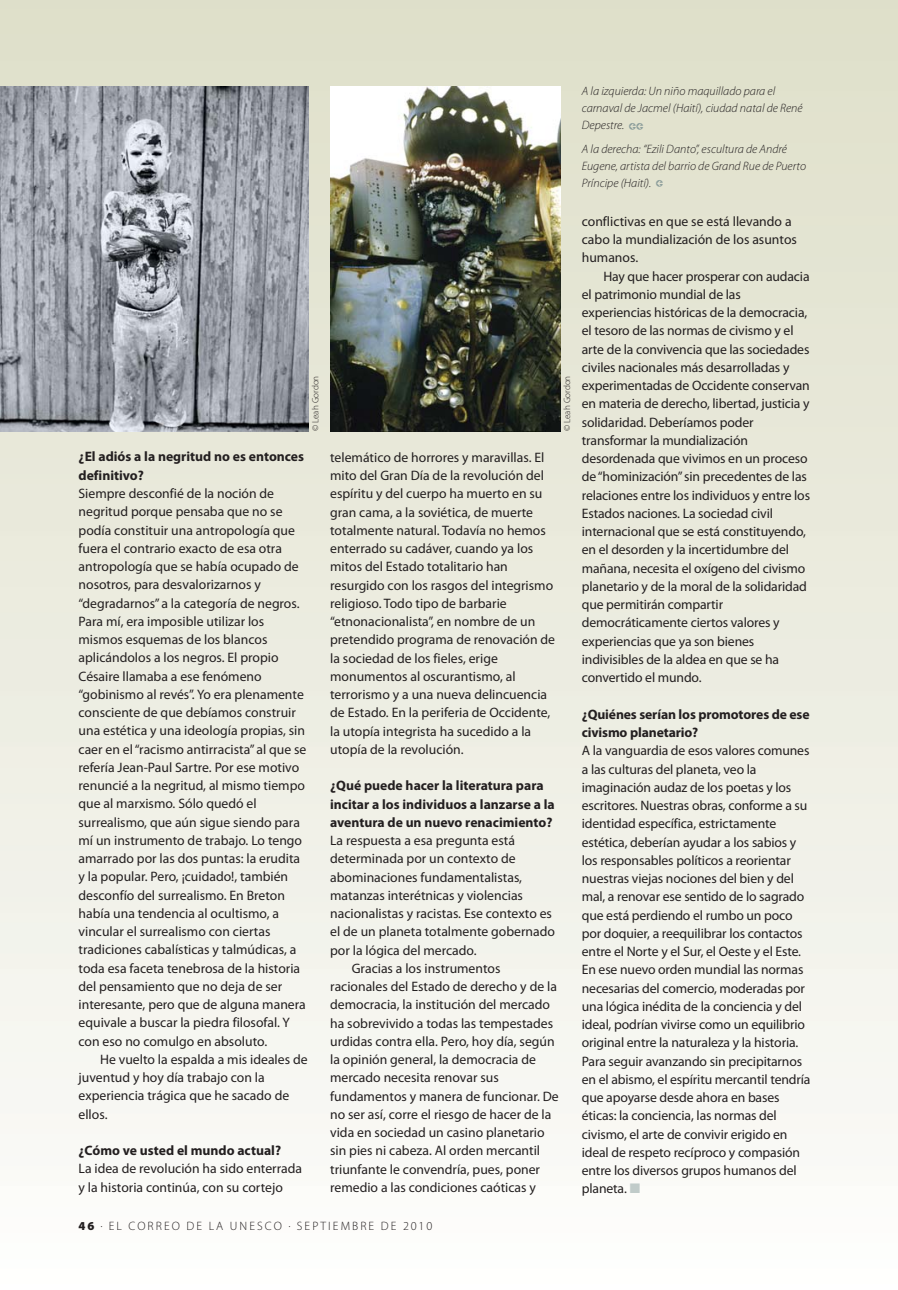
<style>
.page{position:relative;width:898px;height:1290px;background:#fff}
.page>*{position:absolute;margin:0;border:0;box-sizing:border-box;transform-origin:0 0}
.t1{font:13.65px/18.2px "Myriad Pro";color:#231f20}
.t2{font:700 13.65px/18.2px "Myriad Pro";color:#231f20}
.t3{font:italic 300 12.25px/16.8px "Myriad Pro";color:#231f20}
.t4{font:300 12.25px "Myriad Pro";letter-spacing:.17em;color:#231f20}
.t5{font:300 9.1px "Myriad Pro";color:#231f20}
.s1{font-weight:900}
.s2{font-family:"Officina Display ITC Arrows";font-weight:400;font-style:normal;font-size:10.67px;color:#8e9f9c}
.s3{color:#c0cbc9}
</style>
<div class="page">
<img style="left:0;top:0;width:898px;height:1134px">
<img style="left:0;top:86px;width:309px;height:345px">
<img style="left:330px;top:86px;width:230px;height:345px">
<p class="t5" style="left:312px;top:431px;width:57px;rotate:-90deg">© Leah Gordon</p>
<p class="t5" style="left:563px;top:431px;width:57px;rotate:-90deg">© Leah Gordon</p>
<p class="t2" style="left:79px;top:449px;width:227px">¿El adiós a la negritud no es entonces definitivo?</p>
<p class="t1" style="left:79px;top:485px;width:229px">Siempre desconfié de la noción de negritud porque pensaba que no se podía constituir una antropología que fuera el contrario exacto de esa otra antropología que se había ocupado de nosotros, para desvalorizarnos y “degradarnos” a la categoría de negros.<br>Para mí, era imposible utilizar los mismos esquemas de los blancos aplicándolos a los negros. El propio Césaire llamaba a ese fenómeno “gobinismo al revés”. Yo era plenamente consciente de que debíamos construir una estética y una ideología propias, sin caer en el “racismo antirracista” al que se refería Jean-Paul Sartre. Por ese motivo renuncié a la negritud, al mismo tiempo que al marxismo. Sólo quedó el surrealismo, que aún sigue siendo para mí un instrumento de trabajo. Lo tengo amarrado por las dos puntas: la erudita y la popular. Pero, ¡cuidado!, también desconfío del surrealismo. En Breton había una tendencia al ocultismo, a vincular el surrealismo con ciertas tradiciones cabalísticas y talmúdicas, a toda esa faceta tenebrosa de la historia del pensamiento que no deja de ser interesante, pero que de alguna manera equivale a buscar la piedra filosofal. Y con eso no comulgo en absoluto.</p>
<p class="t1" style="left:79px;top:1051px;width:231px;text-indent:22px">He vuelto la espalda a mis ideales de juventud y hoy día trabajo con la experiencia trágica que he sacado de ellos.</p>
<p class="t2" style="left:79px;top:1142px;width:204px">¿Cómo ve usted el mundo actual?</p>
<p class="t1" style="left:79px;top:1161px;width:225px">La idea de revolución ha sido enterrada y la historia continúa, con su cortejo</p>
<p class="t1" style="left:330px;top:449px;width:226px">telemático de horrores y maravillas. El mito del Gran Día de la revolución del espíritu y del cuerpo ha muerto en su gran cama, a la soviética, de muerte totalmente natural. Todavía no hemos enterrado su cadáver, cuando ya los mitos del Estado totalitario han resurgido con los rasgos del integrismo religioso. Todo tipo de barbarie “etnonacionalista”, en nombre de un pretendido programa de renovación de la sociedad de los fieles, erige monumentos al oscurantismo, al terrorismo y a una nueva delincuencia de Estado. En la periferia de Occidente, la utopía integrista ha sucedido a la utopía de la revolución.</p>
<p class="t2" style="left:330px;top:778px;width:226px">¿Qué puede hacer la literatura para incitar a los individuos a lanzarse a la aventura de un nuevo renacimiento?</p>
<p class="t1" style="left:330px;top:832px;width:186px">La respuesta a esa pregunta está</p>
<p class="t1" style="left:330px;top:851px;width:187px">determinada por un contexto de</p>
<p class="t1" style="left:330px;top:869px;width:193px">abominaciones fundamentalistas,</p>
<p class="t1" style="left:330px;top:887px;width:194px">matanzas interétnicas y violencias</p>
<p class="t1" style="left:330px;top:905px;width:223px">nacionalistas y racistas. Ese contexto es</p>
<p class="t1" style="left:330px;top:924px;width:226px">el de un planeta totalmente gobernado</p>
<p class="t1" style="left:330px;top:942px;width:148px">por la lógica del mercado.</p>
<p class="t1" style="left:352px;top:960px;width:150px">Gracias a los instrumentos</p>
<p class="t1" style="left:330px;top:978px;width:228px">racionales del Estado de derecho y de la</p>
<p class="t1" style="left:330px;top:997px;width:221px">democracia, la institución del mercado</p>
<p class="t1" style="left:330px;top:1015px;width:224px">ha sobrevivido a todas las tempestades</p>
<p class="t1" style="left:330px;top:1033px;width:226px">urdidas contra ella. Pero, hoy día, según</p>
<p class="t1" style="left:330px;top:1051px;width:207px">la opinión general, la democracia de</p>
<p class="t1" style="left:330px;top:1070px;width:170px">mercado necesita renovar sus</p>
<p class="t1" style="left:330px;top:1088px;width:230px">fundamentos y manera de funcionar. De</p>
<p class="t1" style="left:330px;top:1106px;width:223px">no ser así, corre el riesgo de hacer de la</p>
<p class="t1" style="left:330px;top:1124px;width:216px">vida en sociedad un casino planetario</p>
<p class="t1" style="left:330px;top:1143px;width:211px">sin pies ni cabeza. Al orden mercantil</p>
<p class="t1" style="left:330px;top:1161px;width:211px">triunfante le convendría, pues, poner</p>
<p class="t1" style="left:330px;top:1179px;width:207px">remedio a las condiciones caóticas y</p>
<p class="t4" style="left:79px;top:1221px;width:355px"><span class="s1">46</span> . EL CORREO DE LA UNESCO . SEPTIEMBRE DE 2010</p>
<p class="t3" style="left:582px;top:84px;width:222px">A la izquierda: Un niño maquillado para el carnaval de Jacmel (Haití), ciudad natal de René<br>Depestre. <span class="s2">JJ</span></p>
<p class="t3" style="left:582px;top:142px;width:226px">A la derecha: “Ezili Danto”, escultura de André<br>Eugene, artista del barrio de Grand Rue de Puerto<br>Príncipe (Haití). <span class="s2">J</span></p>
<p class="t1" style="left:582px;top:213px;width:217px">conflictivas en que se está llevando a cabo la mundialización de los asuntos humanos.</p>
<p class="t1" style="left:582px;top:268px;width:230px;text-indent:22px">Hay que hacer prosperar con audacia el patrimonio mundial de las experiencias históricas de la democracia, el tesoro de las normas de civismo y el arte de la convivencia que las sociedades civiles nacionales más desarrolladas y experimentadas de Occidente conservan en materia de derecho, libertad, justicia y solidaridad. Deberíamos poder transformar la mundialización desordenada que vivimos en un proceso de “hominización” sin precedentes de las relaciones entre los individuos y entre los Estados naciones. La sociedad civil internacional que se está constituyendo, en el desorden y la incertidumbre del mañana, necesita el oxígeno del civismo planetario y de la moral de la solidaridad que permitirán compartir democráticamente ciertos valores y experiencias que ya son bienes indivisibles de la aldea en que se ha convertido el mundo.</p>
<p class="t2" style="left:582px;top:706px;width:229px">¿Quiénes serían los promotores de ese civismo planetario?</p>
<p class="t1" style="left:582px;top:742px;width:230px">A la vanguardia de esos valores comunes a las culturas del planeta, veo la imaginación audaz de los poetas y los escritores. Nuestras obras, conforme a su identidad específica, estrictamente estética, deberían ayudar a los sabios y los responsables políticos a reorientar nuestras viejas nociones del bien y del mal, a renovar ese sentido de lo sagrado que está perdiendo el rumbo un poco por doquier, a reequilibrar los contactos entre el Norte y el Sur, el Oeste y el Este.<br>En ese nuevo orden mundial las normas necesarias del comercio, moderadas por una lógica inédita de la conciencia y del ideal, podrían vivirse como un equilibrio original entre la naturaleza y la historia.<br>Para seguir avanzando sin precipitarnos en el abismo, el espíritu mercantil tendría que apoyarse desde ahora en bases éticas: la conciencia, las normas del civismo, el arte de convivir erigido en ideal de respeto recíproco y compasión entre los diversos grupos humanos del planeta. <span class="s3">■</span></p>
</div>
